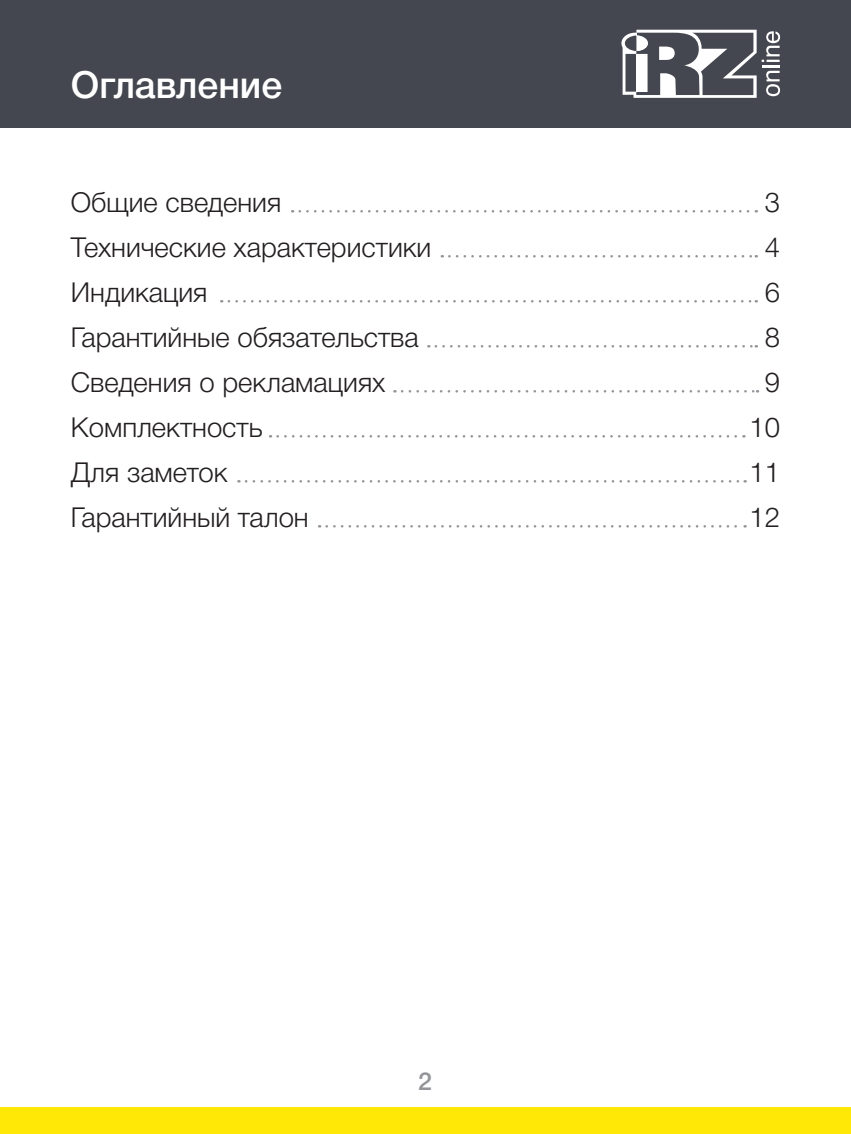
<style>
.page{position:relative;width:851px;height:1134px;background:#fff}
.page>*{position:absolute;margin:0;border:0;box-sizing:border-box;transform-origin:0 0}
.t1{font:500 37.5px "Helvetica Neue Cyr";color:#fff}
.t2{font:300 27.5px/45px "Helvetica Neue Cyr";color:#231f20}
.t3{font:500 25px "Helvetica Neue Cyr";color:#939598}
</style>
<div class="page">
<div style="left:0;top:0;width:850px;height:128px;background:#44474f"></div>
<svg style="left:621px;top:30px;width:159px;height:68px"></svg>
<div style="left:0;top:1107px;width:850px;height:27px;background:#ffe805"></div>
<svg style="left:299px;top:210px;width:457px;height:2px"></svg>
<svg style="left:449px;top:255px;width:307px;height:2px"></svg>
<svg style="left:229px;top:300px;width:527px;height:2px"></svg>
<svg style="left:435px;top:345px;width:321px;height:2px"></svg>
<svg style="left:402px;top:390px;width:356px;height:2px"></svg>
<svg style="left:277px;top:435px;width:467px;height:2px"></svg>
<svg style="left:246px;top:480px;width:499px;height:2px"></svg>
<svg style="left:326px;top:525px;width:419px;height:2px"></svg>
<p class="t1" style="left:71px;top:64px;width:213px">Оглавление</p>
<p class="t2" style="left:71px;top:180px;width:212px">Общие сведения</p>
<p class="t2" style="left:71px;top:225px;width:362px">Технические характеристики</p>
<p class="t2" style="left:71px;top:270px;width:349px">Индикация<br>Гарантийные обязательства<br>Сведения о рекламациях</p>
<p class="t2" style="left:71px;top:405px;width:239px">Комплектность<br>Для заметок<br>Гарантийный талон</p>
<p class="t3" style="left:418px;top:1068px;width:15px">2</p>
<p class="t2" style="left:764px;top:180px;width:17px;text-align:justify">3<br>4<br>6</p>
<p class="t2" style="left:764px;top:315px;width:17px">8</p>
<p class="t2" style="left:749px;top:360px;width:32px;text-align:center">9<br>10</p>
<p class="t2" style="left:749px;top:450px;width:32px">11<br>12</p>
</div>
